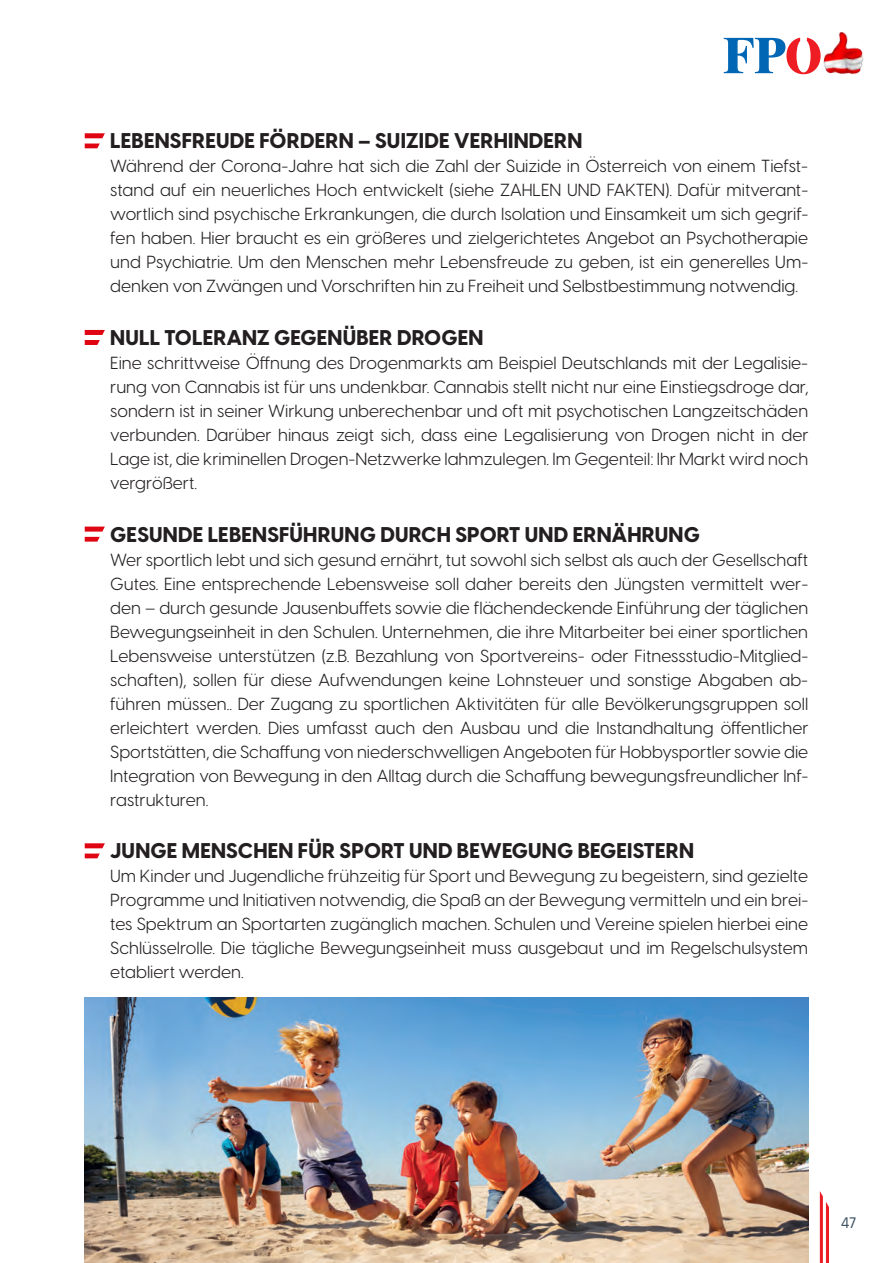
<style>
.page{position:relative;width:893px;height:1263px;background:#fff}
.page>*{position:absolute;margin:0;border:0;box-sizing:border-box;transform-origin:0 0}
.t1{font:800 21px "Visby CF";letter-spacing:.01em;color:#231f20}
.t2{font:17.25px/24px "Visby CF";color:#231f20;text-align:justify}
.t3{font:500 16.5px "Rajdhani";color:#394e61}
</style>
<div class="page">
<svg style="left:819px;top:1191px;width:9px;height:71px"></svg>
<svg style="left:723px;top:38px;width:94px;height:36px"></svg>
<img style="left:817px;top:32px;width:47px;height:43px">
<img style="left:85px;top:997px;width:722px;height:265px">
<svg style="left:85px;top:133px;width:20px;height:15px"></svg>
<svg style="left:85px;top:330px;width:20px;height:15px"></svg>
<svg style="left:85px;top:526px;width:20px;height:15px"></svg>
<svg style="left:85px;top:843px;width:20px;height:15px"></svg>
<p class="t1" style="left:110px;top:127px;width:473px">LEBENSFREUDE FÖRDERN – SUIZIDE VERHINDERN</p>
<p class="t2" style="left:110px;top:154px;width:699px">Während der Corona-Jahre hat sich die Zahl der Suizide in Österreich von einem Tiefst&shy;stand auf ein neuerliches Hoch entwickelt (siehe ZAHLEN UND FAKTEN). Dafür mitverant&shy;wortlich sind psychische Erkrankungen, die durch Isolation und Einsamkeit um sich gegrif&shy;fen haben. Hier braucht es ein größeres und zielgerichtetes Angebot an Psychotherapie und Psychiatrie. Um den Menschen mehr Lebensfreude zu geben, ist ein generelles Um&shy;denken von Zwängen und Vorschriften hin zu Freiheit und Selbstbestimmung notwendig.</p>
<p class="t1" style="left:110px;top:324px;width:374px">NULL TOLERANZ GEGENÜBER DROGEN</p>
<p class="t2" style="left:110px;top:351px;width:699px">Eine schrittweise Öffnung des Drogenmarkts am Beispiel Deutschlands mit der Legalisie&shy;rung von Cannabis ist für uns undenkbar. Cannabis stellt nicht nur eine Einstiegsdroge dar, sondern ist in seiner Wirkung unberechenbar und oft mit psychotischen Langzeitschäden verbunden. Darüber hinaus zeigt sich, dass eine Legalisierung von Drogen nicht in der Lage ist, die kriminellen Drogen-Netzwerke lahmzulegen. Im Gegenteil: Ihr Markt wird noch vergrößert.</p>
<p class="t1" style="left:110px;top:520px;width:591px">GESUNDE LEBENSFÜHRUNG DURCH SPORT UND ERNÄHRUNG</p>
<p class="t2" style="left:110px;top:547px;width:699px">Wer sportlich lebt und sich gesund ernährt, tut sowohl sich selbst als auch der Gesellschaft Gutes. Eine entsprechende Lebensweise soll daher bereits den Jüngsten vermittelt wer&shy;den – durch gesunde Jausenbuffets sowie die flächendeckende Einführung der täglichen Bewegungseinheit in den Schulen. Unternehmen, die ihre Mitarbeiter bei einer sportlichen Lebensweise unterstützen (z.B. Bezahlung von Sportvereins- oder Fitnessstudio-Mitglied&shy;schaften), sollen für diese Aufwendungen keine Lohnsteuer und sonstige Abgaben ab&shy;führen müssen.. Der Zugang zu sportlichen Aktivitäten für alle Bevölkerungsgruppen soll erleichtert werden. Dies umfasst auch den Ausbau und die Instandhaltung öffentlicher Sportstätten, die Schaffung von niederschwelligen Angeboten für Hobbysportler sowie die Integration von Bewegung in den Alltag durch die Schaffung bewegungsfreundlicher Inf&shy;rastrukturen.</p>
<p class="t1" style="left:110px;top:837px;width:585px">JUNGE MENSCHEN FÜR SPORT UND BEWEGUNG BEGEISTERN</p>
<p class="t2" style="left:110px;top:864px;width:699px">Um Kinder und Jugendliche frühzeitig für Sport und Bewegung zu begeistern, sind gezielte Programme und Initiativen notwendig, die Spaß an der Bewegung vermitteln und ein brei&shy;tes Spektrum an Sportarten zugänglich machen. Schulen und Vereine spielen hierbei eine Schlüsselrolle. Die tägliche Bewegungseinheit muss ausgebaut und im Regelschulsystem etabliert werden.</p>
<p class="t3" style="left:840px;top:1212px;width:17px">47</p>
</div>
